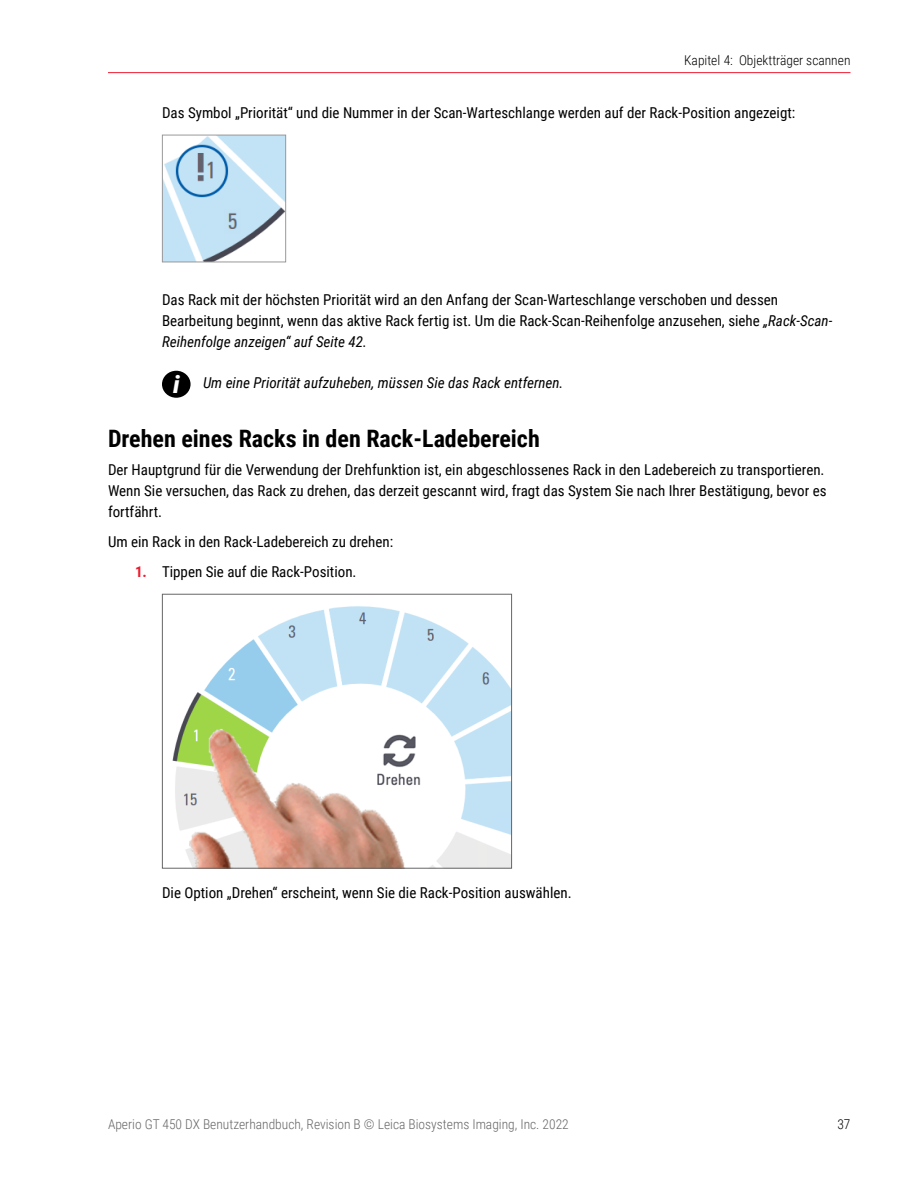
<style>
.page{position:relative;width:918px;height:1188px;background:#fff}
.page>*{position:absolute;margin:0;border:0;box-sizing:border-box;transform-origin:0 0}
.t1{font:700 24px "Roboto Condensed";color:#000}
.t2{font:15px/21px "Roboto Condensed";color:#000}
.t3{font:italic 15px "Roboto Condensed";color:#000}
.t4{font:300 13.5px "Roboto Condensed";color:#666}
.t5{font:300 13.5px "Roboto Condensed";color:#000}
.s1{font-style:italic}
.s2{font-family:"Roboto";font-weight:900;font-size:24px;color:#fff}
.s3{font-weight:700;color:#ed1b2f}
</style>
<div class="page">
<hr style="left:108px;top:72px;width:742px;height:1px;background:#ed1b2f">
<img style="left:164px;top:137px;width:120px;height:123px">
<div style="left:162px;top:135px;width:124px;height:127px;border:1px solid #999"></div>
<div style="left:162px;top:371px;width:29px;height:27px;background:#000;border-radius:50%"></div>
<img style="left:172px;top:606px;width:338px;height:261px">
<div style="left:162px;top:594px;width:350px;height:275px;border:1px solid #666"></div>
<p class="t5" style="left:684px;top:51px;width:168px">Kapitel 4: Objektträger scannen</p>
<p class="t2" style="left:162px;top:101px;width:635px">Das Symbol „Priorität“ und die Nummer in der Scan-Warteschlange werden auf der Rack-Position angezeigt:</p>
<p class="t2" style="left:162px;top:289px;width:672px">Das Rack mit der höchsten Priorität wird an den Anfang der Scan-Warteschlange verschoben und dessen<br>Bearbeitung beginnt, wenn das aktive Rack fertig ist. Um die Rack-Scan-Reihenfolge anzusehen, siehe <span class="s1">„Rack-Scan-<br>Reihenfolge anzeigen“ auf Seite 42.</span></p>
<p class="t3" style="left:173px;top:372px;width:392px"><span class="s2">i</span> Um eine Priorität aufzuheben, müssen Sie das Rack entfernen.</p>
<h1 class="t1" style="left:108px;top:422px;width:433px">Drehen eines Racks in den Rack-Ladebereich</h1>
<p class="t2" style="left:108px;top:458px;width:720px">Der Hauptgrund für die Verwendung der Drehfunktion ist, ein abgeschlossenes Rack in den Ladebereich zu transportieren.<br>Wenn Sie versuchen, das Rack zu drehen, das derzeit gescannt wird, fragt das System Sie nach Ihrer Bestätigung, bevor es fortfährt.</p>
<p class="t2" style="left:108px;top:530px;width:287px">Um ein Rack in den Rack-Ladebereich zu drehen:</p>
<p class="t2" style="left:135px;top:560px;width:223px"><span class="s3">1.</span> Tippen Sie auf die Rack-Position.</p>
<p class="t2" style="left:162px;top:882px;width:411px">Die Option „Drehen“ erscheint, wenn Sie die Rack-Position auswählen.</p>
<p class="t4" style="left:108px;top:1115px;width:462px">Aperio GT 450 DX Benutzerhandbuch, Revision B © Leica Biosystems Imaging, Inc. 2022</p>
<p class="t5" style="left:837px;top:1115px;width:15px">37</p>
</div>
